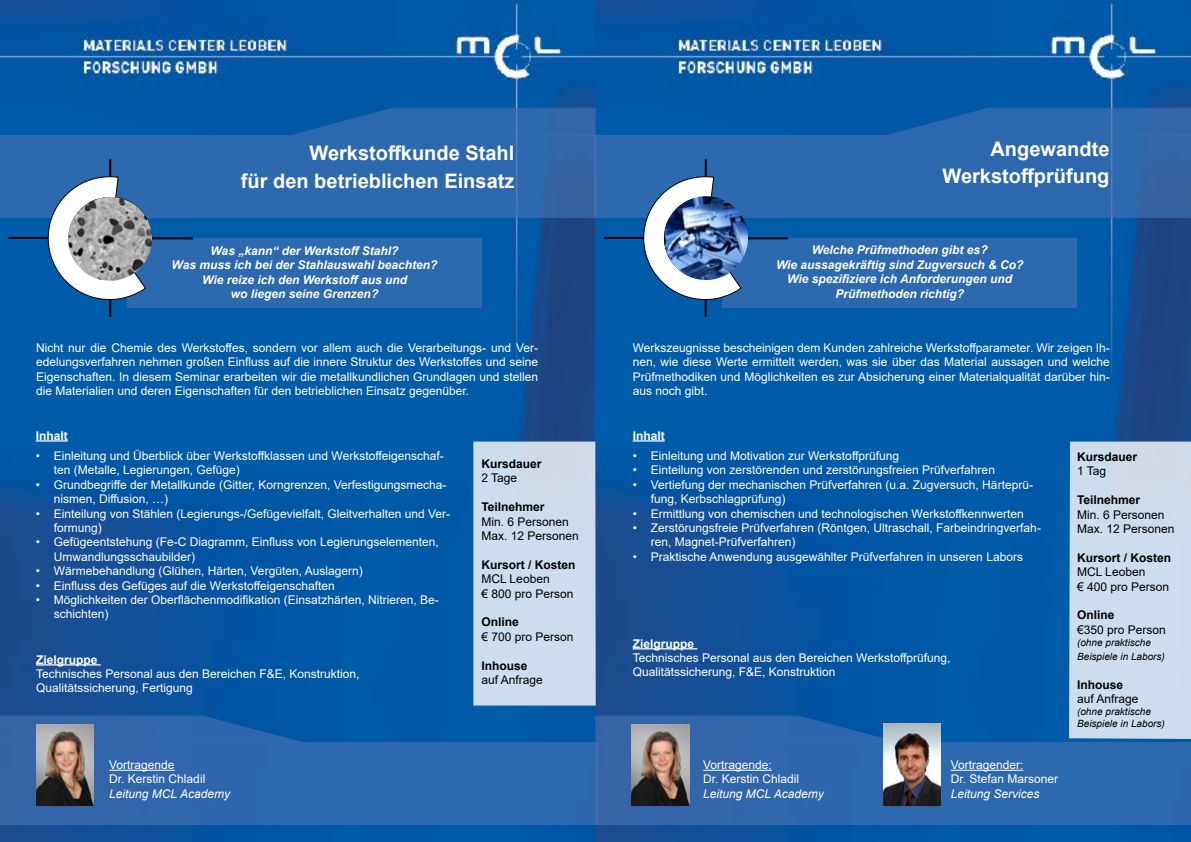
<style>
.page{position:relative;width:1191px;height:842px;background:#fff}
.page>*{position:absolute;margin:0;border:0;box-sizing:border-box;transform-origin:0 0}
.t1{font:700 20px/27.3px "Arial";color:#fff;text-align:right}
.t2{font:12px/14.4px "Arial";color:#fff}
.t3{font:italic 700 12px/14.4px "Arial";color:#fff;text-align:center}
.t4{font:12px/14.4px "Arial";color:#000}
.t5{font:700 12px "Arial";color:#000}
.t6{font:italic 12px "Arial";color:#fff}
.t7{font:700 12px "Arial";color:#fff}
.t8{font:italic 10px/14.4px "Arial";color:#000}
</style>
<div class="page">
<img style="left:0;top:0;width:1190px;height:842px">
<div style="left:0;top:136px;width:596px;height:82px;background:#2d69af"></div>
<div style="left:594px;top:136px;width:597px;height:82px;background:#2d69af"></div>
<svg style="left:291px;top:108px;width:304px;height:28px;background:#2765ac"></svg>
<svg style="left:886px;top:108px;width:305px;height:28px;background:#2765ac"></svg>
<div style="left:127px;top:238px;width:354px;height:69px;background:#2d69af"></div>
<div style="left:722px;top:238px;width:355px;height:69px;background:#2d69af"></div>
<div style="left:0;top:742px;width:598px;height:83px;background:#2d67ae"></div>
<div style="left:595px;top:742px;width:596px;height:83px;background:#2d67ae"></div>
<svg style="left:0;top:716px;width:304px;height:26px;background:#2762a9"></svg>
<svg style="left:595px;top:716px;width:304px;height:26px;background:#2962a9"></svg>
<hr style="left:9px;top:237px;width:82px;height:2px;background:#000">
<hr style="left:604px;top:237px;width:82px;height:2px;background:#000">
<hr style="left:109px;top:257px;width:2px;height:60px;background:#000">
<hr style="left:705px;top:257px;width:2px;height:60px;background:#000">
<hr style="left:109px;top:159px;width:2px;height:61px;background:#000">
<hr style="left:128px;top:237px;width:65px;height:2px;background:#000">
<hr style="left:705px;top:159px;width:2px;height:61px;background:#000">
<hr style="left:723px;top:237px;width:65px;height:2px;background:#000">
<svg style="left:47px;top:176px;width:100px;height:125px"></svg>
<svg style="left:642px;top:176px;width:100px;height:125px"></svg>
<img style="left:68px;top:197px;width:84px;height:84px;border-radius:42px">
<div style="left:473px;top:442px;width:122px;height:263px;background:#ccdded"></div>
<hr style="left:36px;top:440px;width:32px;height:2px;background:#fff">
<hr style="left:109px;top:770px;width:66px;height:1px;background:#fff">
<img style="left:36px;top:724px;width:58px;height:82px">
<hr style="left:36px;top:664px;width:65px;height:1px;background:#fff">
<div style="left:1069px;top:442px;width:122px;height:297px;background:#ccdded"></div>
<hr style="left:632px;top:440px;width:32px;height:2px;background:#fff">
<hr style="left:632px;top:648px;width:65px;height:1px;background:#fff">
<img style="left:664px;top:196px;width:84px;height:84px;border-radius:42px">
<hr style="left:703px;top:770px;width:69px;height:1px;background:#fff">
<img style="left:631px;top:724px;width:58px;height:82px">
<img style="left:883px;top:723px;width:57px;height:83px">
<hr style="left:950px;top:770px;width:73px;height:1px;background:#fff">
<h1 class="t1" style="left:241px;top:140px;width:275px">Werkstoffkunde Stahl<br>für den betrieblichen Einsatz</h1>
<p class="t3" style="left:172px;top:244px;width:267px">Was „kann“ der Werkstoff Stahl?<br>Was muss ich bei der Stahlauswahl beachten?<br>Wie reize ich den Werkstoff aus und<br>wo liegen seine Grenzen?</p>
<p class="t2" style="left:36px;top:340px;width:503px;text-align:justify">Nicht nur die Chemie des Werkstoffes, sondern vor allem auch die Verarbeitungs- und Ver&shy;edelungsverfahren nehmen großen Einfluss auf die innere Struktur des Werkstoffes und seine Eigenschaften. In diesem Seminar erarbeiten wir die metallkundlichen Grundlagen und stellen die Materialien und deren Eigenschaften für den betrieblichen Einsatz gegenüber.</p>
<p class="t7" style="left:36px;top:427px;width:34px">Inhalt</p>
<p class="t2" style="left:54px;top:449px;width:391px;text-indent:-18px">• Einleitung und Überblick über Werkstoffklassen und Werkstoffeigenschaf&shy;ten (Metalle, Legierungen, Gefüge)</p>
<p class="t2" style="left:54px;top:477px;width:394px;text-indent:-18px">• Grundbegriffe der Metallkunde (Gitter, Korngrenzen, Verfestigungsmecha&shy;nismen, Diffusion, …)</p>
<p class="t2" style="left:54px;top:506px;width:398px;text-indent:-18px">• Einteilung von Stählen (Legierungs-/Gefügevielfalt, Gleitverhalten und Ver&shy;formung)</p>
<p class="t2" style="left:54px;top:535px;width:386px;text-indent:-18px">• Gefügeentstehung (Fe-C Diagramm, Einfluss von Legierungselementen,<br>Umwandlungsschaubilder)</p>
<p class="t2" style="left:36px;top:564px;width:328px">• Wärmebehandlung (Glühen, Härten, Vergüten, Auslagern)</p>
<p class="t2" style="left:36px;top:578px;width:300px">• Einfluss des Gefüges auf die Werkstoffeigenschaften</p>
<p class="t2" style="left:54px;top:593px;width:386px;text-indent:-18px">• Möglichkeiten der Oberflächenmodifikation (Einsatzhärten, Nitrieren, Be&shy;schichten)</p>
<p class="t5" style="left:481px;top:455px;width:62px">Kursdauer</p>
<p class="t4" style="left:481px;top:471px;width:37px">2 Tage</p>
<p class="t5" style="left:481px;top:499px;width:65px">Teilnehmer</p>
<p class="t4" style="left:481px;top:514px;width:99px">Min. 6 Personen<br>Max. 12 Personen</p>
<p class="t5" style="left:481px;top:556px;width:96px">Kursort / Kosten</p>
<p class="t4" style="left:481px;top:572px;width:94px">MCL Leoben<br>€ 800 pro Person</p>
<p class="t5" style="left:481px;top:614px;width:39px">Online</p>
<p class="t4" style="left:481px;top:629px;width:94px">€ 700 pro Person</p>
<p class="t5" style="left:481px;top:657px;width:48px">Inhouse</p>
<p class="t4" style="left:481px;top:673px;width:63px">auf Anfrage</p>
<p class="t7" style="left:36px;top:651px;width:63px">Zielgruppe</p>
<p class="t2" style="left:36px;top:666px;width:325px">Technisches Personal aus den Bereichen F&amp;E, Konstruktion,<br>Qualitätssicherung, Fertigung</p>
<p class="t2" style="left:109px;top:757px;width:98px">Vortragende<br>Dr. Kerstin Chladil</p>
<p class="t6" style="left:109px;top:786px;width:122px">Leitung MCL Academy</p>
<h1 class="t1" style="left:942px;top:135px;width:168px">Angewandte<br>Werkstoffprüfung</h1>
<p class="t3" style="left:776px;top:243px;width:249px">Welche Prüfmethoden gibt es?<br>Wie aussagekräftig sind Zugversuch &amp; Co?<br>Wie spezifiziere ich Anforderungen und Prüfmethoden richtig?</p>
<p class="t2" style="left:632px;top:340px;width:478px;text-align:justify">Werkszeugnisse bescheinigen dem Kunden zahlreiche Werkstoffparameter. Wir zeigen Ih&shy;nen, wie diese Werte ermittelt werden, was sie über das Material aussagen und welche Prüfmethodiken und Möglichkeiten es zur Absicherung einer Materialqualität darüber hin&shy;aus noch gibt.</p>
<p class="t7" style="left:632px;top:427px;width:34px">Inhalt</p>
<p class="t2" style="left:632px;top:449px;width:268px">• Einleitung und Motivation zur Werkstoffprüfung</p>
<p class="t2" style="left:632px;top:463px;width:364px">• Einteilung von zerstörenden und zerstörungsfreien Prüfverfahren</p>
<p class="t2" style="left:650px;top:477px;width:384px;text-indent:-18px">• Vertiefung der mechanischen Prüfverfahren (u.a. Zugversuch, Härteprü&shy;fung, Kerbschlagprüfung)</p>
<p class="t2" style="left:632px;top:506px;width:393px">• Ermittlung von chemischen und technologischen Werkstoffkennwerten</p>
<p class="t2" style="left:650px;top:521px;width:392px;text-indent:-18px">• Zerstörungsfreie Prüfverfahren (Röntgen, Ultraschall, Farbeindringverfah&shy;ren, Magnet-Prüfverfahren)</p>
<p class="t2" style="left:632px;top:549px;width:392px">• Praktische Anwendung ausgewählter Prüfverfahren in unseren Labors</p>
<p class="t5" style="left:1077px;top:448px;width:62px">Kursdauer</p>
<p class="t4" style="left:1077px;top:464px;width:31px">1 Tag</p>
<p class="t5" style="left:1077px;top:491px;width:65px">Teilnehmer</p>
<p class="t4" style="left:1077px;top:507px;width:99px">Min. 6 Personen<br>Max. 12 Personen</p>
<p class="t5" style="left:1077px;top:549px;width:96px">Kursort / Kosten</p>
<p class="t4" style="left:1077px;top:565px;width:94px">MCL Leoben<br>€ 400 pro Person</p>
<p class="t5" style="left:1077px;top:607px;width:39px">Online</p>
<p class="t4" style="left:1077px;top:622px;width:90px">€350 pro Person</p>
<p class="t8" style="left:1077px;top:635px;width:89px">(ohne praktische<br>Beispiele in Labors)</p>
<p class="t5" style="left:1077px;top:676px;width:48px">Inhouse</p>
<p class="t4" style="left:1077px;top:692px;width:63px">auf Anfrage</p>
<p class="t8" style="left:1077px;top:706px;width:89px;line-height:12px">(ohne praktische<br>Beispiele in Labors)</p>
<p class="t7" style="left:632px;top:635px;width:63px">Zielgruppe</p>
<p class="t2" style="left:632px;top:650px;width:319px">Technisches Personal aus den Bereichen Werkstoffprüfung,<br>Qualitätssicherung, F&amp;E, Konstruktion</p>
<p class="t2" style="left:703px;top:757px;width:98px">Vortragende:<br>Dr. Kerstin Chladil</p>
<p class="t6" style="left:703px;top:786px;width:122px">Leitung MCL Academy</p>
<p class="t2" style="left:950px;top:757px;width:109px">Vortragender:<br>Dr. Stefan Marsoner</p>
<p class="t6" style="left:950px;top:786px;width:90px">Leitung Services</p>
</div>
